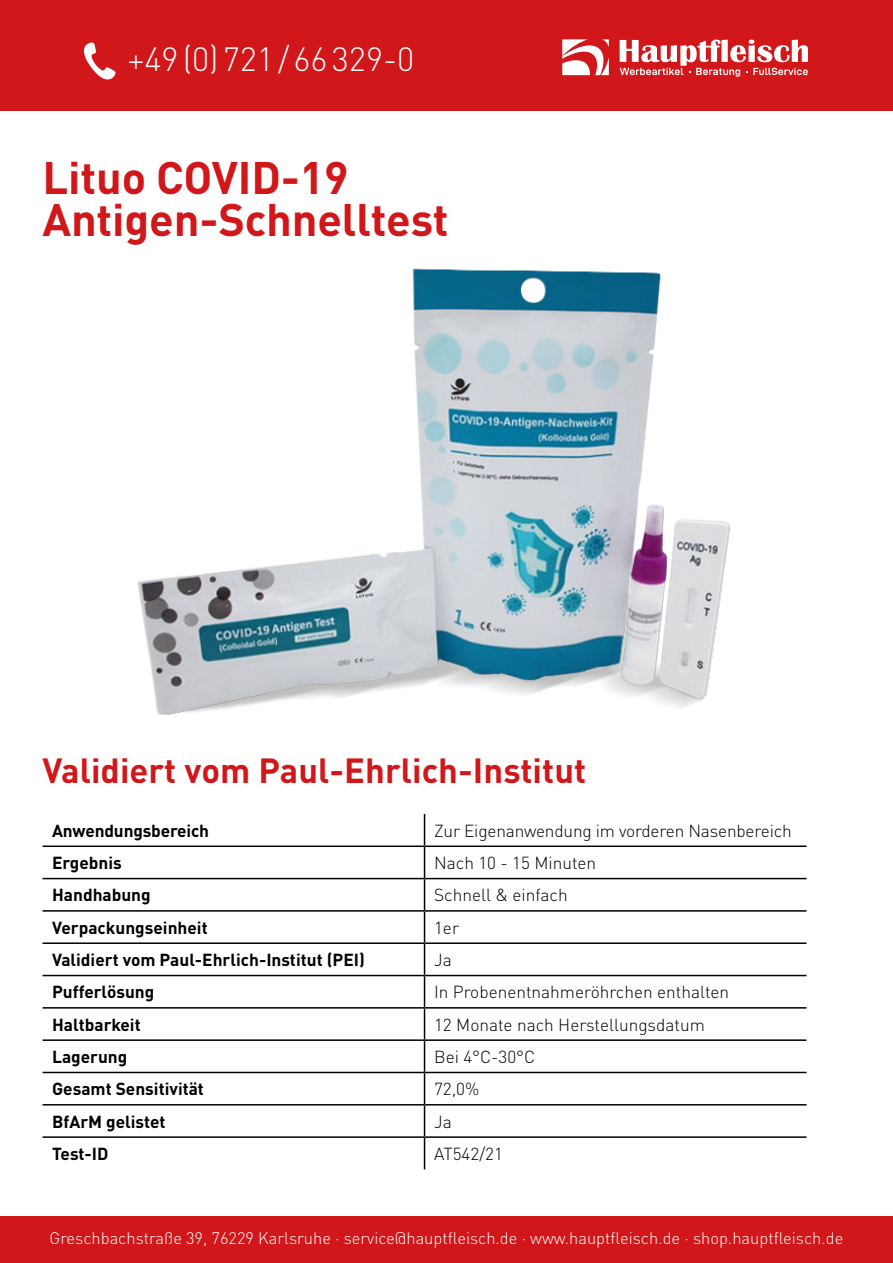
<style>
.page{position:relative;width:893px;height:1263px;background:#fff}
.page>*{position:absolute;margin:0;border:0;box-sizing:border-box;transform-origin:0 0}
.t1{font:700 45px/42px "DIN Pro";letter-spacing:-.005em;color:#d1171a}
.t2{font:700 34.5px "DIN Pro";color:#d1171a}
.t3{font:300 33.15px "DIN Pro";color:#fff}
.t4{font:300 17.25px "DIN Pro";color:#000}
.t5{font:700 17.25px "DIN Pro";color:#000}
.t6{font:300 16.5px "DIN Pro";color:#fff}
</style>
<div class="page">
<div style="left:0;top:0;width:893px;height:111px;background:#d1171a"></div>
<svg style="left:562px;top:39px;width:47px;height:36px"></svg>
<svg style="left:620px;top:40px;width:188px;height:37px"></svg>
<div style="left:0;top:1216px;width:893px;height:47px;background:#d1171a"></div>
<svg style="left:84px;top:43px;width:32px;height:36px"></svg>
<img style="left:137px;top:268px;width:593px;height:447px">
<hr style="left:424px;top:814px;width:1px;height:31px;background:#000">
<hr style="left:43px;top:845px;width:382px;height:2px;background:#000">
<hr style="left:425px;top:845px;width:381px;height:2px;background:#000">
<hr style="left:424px;top:847px;width:1px;height:31px;background:#000">
<hr style="left:43px;top:878px;width:382px;height:1px;background:#000">
<hr style="left:425px;top:878px;width:381px;height:1px;background:#000">
<hr style="left:424px;top:879px;width:1px;height:31px;background:#000">
<hr style="left:43px;top:910px;width:382px;height:2px;background:#000">
<hr style="left:425px;top:910px;width:381px;height:2px;background:#000">
<hr style="left:424px;top:912px;width:1px;height:30px;background:#000">
<hr style="left:43px;top:942px;width:382px;height:2px;background:#000">
<hr style="left:425px;top:942px;width:381px;height:2px;background:#000">
<hr style="left:424px;top:944px;width:1px;height:31px;background:#000">
<hr style="left:43px;top:975px;width:382px;height:1px;background:#000">
<hr style="left:425px;top:975px;width:381px;height:1px;background:#000">
<hr style="left:424px;top:976px;width:1px;height:31px;background:#000">
<hr style="left:43px;top:1007px;width:382px;height:1px;background:#000">
<hr style="left:425px;top:1007px;width:381px;height:1px;background:#000">
<hr style="left:424px;top:1008px;width:1px;height:31px;background:#000">
<hr style="left:43px;top:1039px;width:382px;height:2px;background:#000">
<hr style="left:425px;top:1039px;width:381px;height:2px;background:#000">
<hr style="left:424px;top:1041px;width:1px;height:31px;background:#000">
<hr style="left:43px;top:1072px;width:382px;height:1px;background:#000">
<hr style="left:425px;top:1072px;width:381px;height:1px;background:#000">
<hr style="left:424px;top:1073px;width:1px;height:31px;background:#000">
<hr style="left:43px;top:1104px;width:382px;height:1px;background:#000">
<hr style="left:425px;top:1104px;width:381px;height:1px;background:#000">
<hr style="left:424px;top:1105px;width:1px;height:31px;background:#000">
<hr style="left:424px;top:1138px;width:1px;height:31px;background:#000">
<hr style="left:43px;top:1136px;width:382px;height:2px;background:#000">
<hr style="left:425px;top:1136px;width:381px;height:2px;background:#000">
<h3 class="t3" style="left:127px;top:34px;width:288px">+49(0)721/66329-0</h3>
<h1 class="t1" style="left:43px;top:151px;width:407px">Lituo COVID-19<br>Antigen-Schnelltest</h1>
<h2 class="t2" style="left:43px;top:741px;width:545px">Validiert vom Paul-Ehrlich-Institut</h2>
<p class="t5" style="left:52px;top:816px;width:158px">Anwendungsbereich</p>
<p class="t4" style="left:434px;top:817px;width:359px">Zur Eigenanwendung im vorderen Nasenbereich</p>
<p class="t5" style="left:52px;top:848px;width:71px">Ergebnis</p>
<p class="t4" style="left:434px;top:849px;width:164px">Nach 10 - 15 Minuten</p>
<p class="t5" style="left:52px;top:881px;width:100px">Handhabung</p>
<p class="t4" style="left:434px;top:882px;width:135px">Schnell &amp; einfach</p>
<p class="t5" style="left:52px;top:913px;width:157px">Verpackungseinheit</p>
<p class="t4" style="left:434px;top:914px;width:26px">1er</p>
<p class="t5" style="left:52px;top:945px;width:314px">Validiert vom Paul-Ehrlich-Institut (PEI)</p>
<p class="t4" style="left:434px;top:946px;width:19px">Ja</p>
<p class="t5" style="left:52px;top:978px;width:104px">Pufferlösung</p>
<p class="t4" style="left:434px;top:979px;width:297px">In Probenentnahmeröhrchen enthalten</p>
<p class="t5" style="left:52px;top:1010px;width:90px">Haltbarkeit</p>
<p class="t4" style="left:434px;top:1011px;width:272px">12 Monate nach Herstellungsdatum</p>
<p class="t5" style="left:52px;top:1042px;width:77px">Lagerung</p>
<p class="t4" style="left:434px;top:1043px;width:103px">Bei 4°C-30°C</p>
<p class="t5" style="left:52px;top:1074px;width:153px">Gesamt Sensitivität</p>
<p class="t4" style="left:434px;top:1076px;width:47px">72,0%</p>
<p class="t5" style="left:52px;top:1107px;width:115px">BfArM gelistet</p>
<p class="t4" style="left:434px;top:1108px;width:19px">Ja</p>
<p class="t5" style="left:52px;top:1139px;width:58px">Test-ID</p>
<p class="t4" style="left:434px;top:1140px;width:70px">AT542/21</p>
<p class="t6" style="left:50px;top:1225px;width:795px">Greschbachstraße 39, 76229 Karlsruhe · service@hauptfleisch.de · www.hauptfleisch.de · shop.hauptfleisch.de</p>
</div>
